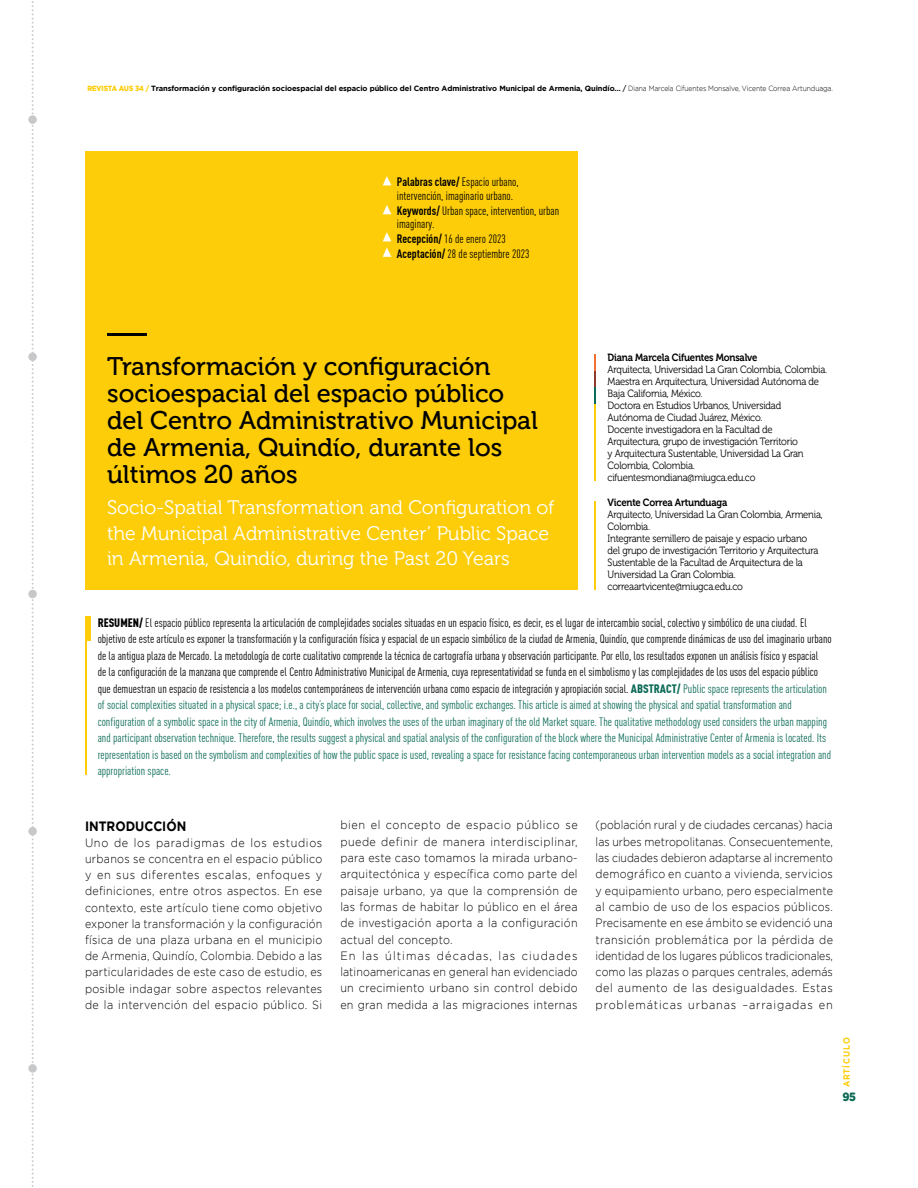
<style>
.page{position:relative;width:918px;height:1188px;background:#fff}
.page>*{position:absolute;margin:0;border:0;box-sizing:border-box;transform-origin:0 0}
.t1{font:25.5px/27px "Museo 500";color:#000}
.t2{font:19.5px/25.5px "Museo 300";color:#fff}
.t3{font:700 13.5px "Gotham";color:#000;scale:.9 1}
.t4{font:12px/16.5px "DIN Cond";color:#000}
.t5{font:300 12px/16.4px "Gotham";letter-spacing:.025em;color:#000;text-align:justify;scale:.91 1}
.t6{font:300 12px/16.4px "Gotham";letter-spacing:.025em;color:#000;text-align:justify;scale:.88 1}
.t7{font:900 12px "Gotham";color:#0c6b57;scale:.9 1}
.t8{font:10.5px/12px "Museo 300";letter-spacing:-.02em;color:#000;scale:.9 1}
.t9{font:10.5px "Museo 700";letter-spacing:-.02em;color:#000;scale:.9 1}
.t10{font:700 9px "Gotham";letter-spacing:.1em;color:#fdcd09;scale:.9 1}
.t11{font:700 7.5px "Gotham";letter-spacing:-.01em;color:#000}
.s1{font-weight:900;color:#fdcd09}
.s2{font-weight:500}
.s3{font-weight:300}
.s4{font-weight:700}
.s5{font-weight:900}
.s6{font-weight:900;color:#0c6b57}
.s7{color:#0c6b57}
</style>
<div class="page">
<svg style="left:32px;top:1px;width:2px;height:1186px"></svg>
<div style="left:28px;top:590px;width:9px;height:8px;background:#c7c8ca;border-radius:50%"></div>
<div style="left:28px;top:115px;width:9px;height:9px;background:#c7c8ca;border-radius:50%"></div>
<div style="left:28px;top:353px;width:9px;height:8px;background:#c7c8ca;border-radius:50%"></div>
<div style="left:28px;top:1064px;width:9px;height:9px;background:#c7c8ca;border-radius:50%"></div>
<div style="left:28px;top:827px;width:9px;height:8px;background:#c7c8ca;border-radius:50%"></div>
<div style="left:85px;top:152px;width:493px;height:438px;background:#fdcd09"></div>
<div style="left:85px;top:617px;width:6px;height:24px;background:#fdcd09"></div>
<hr style="left:85px;top:640px;width:2px;height:135px;background:#fdcd09">
<hr style="left:107px;top:334px;width:40px;height:2px;background:#000">
<svg style="left:383px;top:176px;width:8px;height:9px"></svg>
<svg style="left:383px;top:232px;width:8px;height:9px"></svg>
<svg style="left:383px;top:248px;width:8px;height:9px"></svg>
<svg style="left:383px;top:205px;width:8px;height:9px"></svg>
<hr style="left:107px;top:333px;width:39px;height:1px;background:#000">
<hr style="left:594px;top:403px;width:2px;height:78px;background:#fdcd09">
<svg style="left:594px;top:354px;width:2px;height:49px"></svg>
<hr style="left:594px;top:501px;width:2px;height:89px;background:#fdcd09">
<p class="t11" style="left:87px;top:84px;width:747px"><span class="s1">REVISTA AUS 34 /</span> Transformación y configuración socioespacial del espacio público del Centro Administrativo Municipal de Armenia, Quindío… <span class="s2">/</span> <span class="s3">Diana Marcela Cifuentes Monsalve, Vicente Correa Artunduaga.</span></p>
<p class="t4" style="left:397px;top:175px;width:123px;line-height:13.5px"><span class="s4">Palabras clave/</span> Espacio urbano, intervención, imaginario urbano.</p>
<p class="t4" style="left:397px;top:204px;width:164px;line-height:13.5px"><span class="s4">Keywords/</span> Urban space, intervention, urban imaginary.</p>
<p class="t4" style="left:397px;top:231px;width:134px;line-height:15px"><span class="s4">Recepción/</span> 16 de enero 2023<br><span class="s4">Aceptación/</span> 28 de septiembre 2023</p>
<h1 class="t1" style="left:107px;top:353px;width:432px">Transformación y configuración socioespacial del espacio público del Centro Administrativo Municipal de Armenia, Quindío, durante los últimos 20 años</h1>
<p class="t9" style="left:608px;top:352px;width:168px">Diana Marcela Cifuentes Monsalve</p>
<p class="t8" style="left:608px;top:364px;width:246px">Arquitecta, Universidad La Gran Colombia, Colombia.<br>Maestra en Arquitectura, Universidad Autónoma de Baja California, México.<br>Doctora en Estudios Urbanos, Universidad Autónoma de Ciudad Juárez, México.<br>Docente investigadora en la Facultad de Arquitectura, grupo de investigación Territorio<br>y Arquitectura Sustentable, Universidad La Gran Colombia, Colombia. cifuentesmondiana@miugca.edu.co</p>
<p class="t9" style="left:608px;top:496px;width:135px">Vicente Correa Artunduaga</p>
<p class="t8" style="left:608px;top:508px;width:241px">Arquitecto, Universidad La Gran Colombia, Armenia, Colombia.<br>Integrante semillero de paisaje y espacio urbano<br>del grupo de investigación Territorio y Arquitectura Sustentable de la Facultad de Arquitectura de la Universidad La Gran Colombia. correaartvicente@miugca.edu.co</p>
<h2 class="t2" style="left:107px;top:495px;width:449px">Socio-Spatial Transformation and Configuration of the Municipal Administrative Center’ Public Space in Armenia, Quindío, during the Past 20 Years</h2>
<p class="t4" style="left:98px;top:614px;width:736px"><span class="s5">RESUMEN/</span> El espacio público representa la articulación de complejidades sociales situadas en un espacio físico, es decir, es el lugar de intercambio social, colectivo y simbólico de una ciudad. El objetivo de este artículo es exponer la transformación y la configuración física y espacial de un espacio simbólico de la ciudad de Armenia, Quindío, que comprende dinámicas de uso del imaginario urbano de la antigua plaza de Mercado. La metodología de corte cualitativo comprende la técnica de cartografía urbana y observación participante. Por ello, los resultados exponen un análisis físico y espacial<br>de la configuración de la manzana que comprende el Centro Administrativo Municipal de Armenia, cuya representatividad se funda en el simbolismo y las complejidades de los usos del espacio público que demuestran un espacio de resistencia a los modelos contemporáneos de intervención urbana como espacio de integración y apropiación social. <span class="s6">ABSTRACT/</span> <span class="s7">Public space represents the articulation of social complexities situated in a physical space; i.e., a city’s place for social, collective, and symbolic exchanges. This article is aimed at showing the physical and spatial transformation and configuration of a symbolic space in the city of Armenia, Quindío, which involves the uses of the urban imaginary of the old Market square. The qualitative methodology used considers the urban mapping and participant observation technique. Therefore, the results suggest a physical and spatial analysis of the configuration of the block where the Municipal Administrative Center of Armenia is located. Its representation is based on the symbolism and complexities of how the public space is used, revealing a space for resistance facing contemporaneous urban intervention models as a social integration and appropriation space.</span></p>
<p class="t3" style="left:85px;top:818px;width:114px">INTRODUCCIÓN</p>
<p class="t5" style="left:85px;top:834px;width:262px">Uno de los paradigmas de los estudios urbanos se concentra en el espacio público y en sus diferentes escalas, enfoques y definiciones, entre otros aspectos. En ese contexto, este artículo tiene como objetivo exponer la transformación y la configuración física de una plaza urbana en el municipio de Armenia, Quindío, Colombia. Debido a las particularidades de este caso de estudio, es posible indagar sobre aspectos relevantes de la intervención del espacio público. Si</p>
<p class="t5" style="left:340px;top:817px;width:262px;text-align:left">bien el concepto de espacio público se puede definir de manera interdisciplinar, para este caso tomamos la mirada urbano&shy;arquitectónica y específica como parte del paisaje urbano, ya que la comprensión de las formas de habitar lo público en el área de investigación aporta a la configuración actual del concepto.<br>En las últimas décadas, las ciudades latinoamericanas en general han evidenciado un crecimiento urbano sin control debido en gran medida a las migraciones internas</p>
<p class="t6" style="left:596px;top:817px;width:271px">(población rural y de ciudades cercanas) hacia las urbes metropolitanas. Consecuentemente, las ciudades debieron adaptarse al incremento demográfico en cuanto a vivienda, servicios y equipamiento urbano, pero especialmente al cambio de uso de los espacios públicos.<br>Precisamente en ese ámbito se evidenció una transición problemática por la pérdida de identidad de los lugares públicos tradicionales, como las plazas o parques centrales, además del aumento de las desigualdades. Estas problemáticas urbanas –arraigadas en</p>
<p class="t10" style="left:841px;top:1087px;width:57px;rotate:-90deg">ARTÍCULO</p>
<p class="t7" style="left:842px;top:1090px;width:17px">95</p>
</div>
